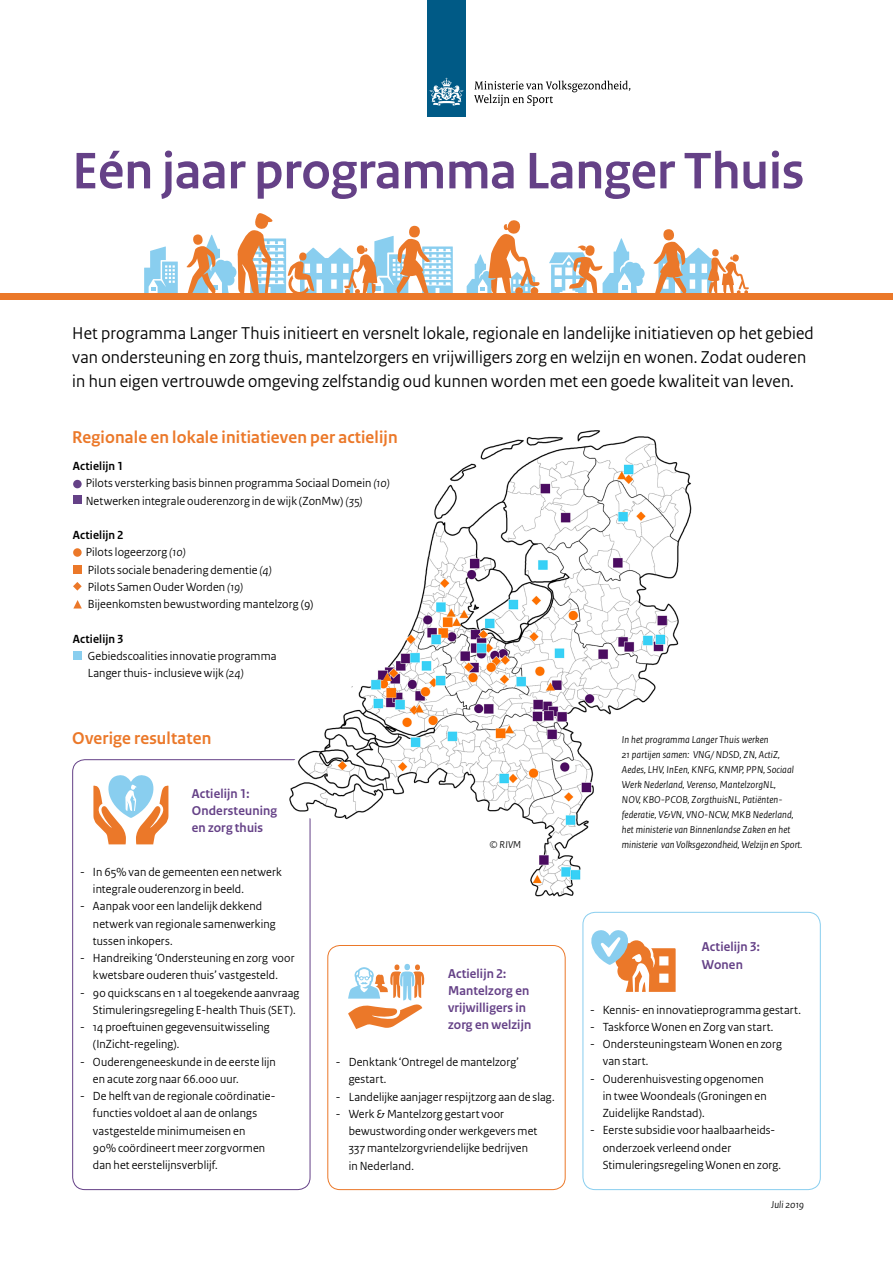
<style>
.page{position:relative;width:893px;height:1263px;background:#fff}
.page>*{position:absolute;margin:0;border:0;box-sizing:border-box;transform-origin:0 0}
.t1{font:700 54px "Rijksoverheid Sans Heading";color:#654187}
.t2{font:18px/24px "Rijksoverheid Sans Heading";letter-spacing:.01em;color:#000}
.t3{font:700 18px "Rijksoverheid Sans Heading";letter-spacing:.01em;color:#eb7829}
.t4{font:700 13.5px/17.2px "Rijksoverheid Sans Heading";letter-spacing:.01em;color:#654187}
.t5{font:12.3px/17.2px "Rijksoverheid Sans Heading";letter-spacing:.01em;color:#000}
.t6{font:700 12.3px "Rijksoverheid Sans Heading";letter-spacing:.01em;color:#000}
.t7{font:italic 10.5px/15px "Rijksoverheid Sans Heading";letter-spacing:.01em;color:#000}
.s1{font-weight:700}
.s2{font-style:italic}
</style>
<div class="page">
<svg style="left:144px;top:246px;width:34px;height:47px"></svg>
<div style="left:0;top:293px;width:893px;height:14px;background:#eb7829"></div>
<div style="left:0;top:300px;width:893px;height:15px;background:#fff"></div>
<svg style="left:467px;top:220px;width:73px;height:73px"></svg>
<svg style="left:549px;top:238px;width:96px;height:55px"></svg>
<div style="left:663px;top:229px;width:11px;height:12px;background:#eb7829;border-radius:50%"></div>
<svg style="left:186px;top:213px;width:267px;height:80px"></svg>
<svg style="left:653px;top:241px;width:96px;height:52px"></svg>
<div style="left:712px;top:249px;width:7px;height:7px;background:#eb7829;border-radius:50%"></div>
<div style="left:427px;top:0;width:39px;height:117px;background:#005a86"></div>
<svg style="left:430px;top:78px;width:33px;height:28px"></svg>
<svg style="left:474px;top:81px;width:156px;height:25px"></svg>
<div style="left:72px;top:759px;width:238px;height:431px;border:1px solid #654187;border-radius:12px"></div>
<div style="left:583px;top:912px;width:238px;height:278px;border:1px solid #89ceef;border-radius:12px"></div>
<div style="left:327px;top:945px;width:239px;height:245px;border:1px solid #eb7829;border-radius:12px"></div>
<svg style="left:348px;top:964px;width:77px;height:65px"></svg>
<svg style="left:93px;top:775px;width:75px;height:69px"></svg>
<svg style="left:591px;top:930px;width:85px;height:62px"></svg>
<img style="left:283px;top:430px;width:409px;height:475px">
<div style="left:73px;top:495px;width:9px;height:9px;background:#654187"></div>
<div style="left:73px;top:480px;width:9px;height:8px;background:#654187;border-radius:50%"></div>
<div style="left:73px;top:548px;width:9px;height:9px;background:#eb7829;border-radius:50%"></div>
<div style="left:73px;top:566px;width:9px;height:8px;background:#eb7829"></div>
<div style="left:73px;top:652px;width:9px;height:8px;background:#89ceef"></div>
<svg style="left:73px;top:600px;width:9px;height:8px"></svg>
<svg style="left:73px;top:582px;width:9px;height:9px"></svg>
<h1 class="t1" style="left:72px;top:140px;width:733px">Eén jaar programma Langer Thuis</h1>
<p class="t2" style="left:72px;top:322px;width:743px">Het programma Langer Thuis initieert en versnelt lokale, regionale en landelijke initiatieven op het gebied van ondersteuning en zorg thuis, mantelzorgers en vrijwilligers zorg en welzijn en wonen. Zodat ouderen in hun eigen vertrouwde omgeving zelfstandig oud kunnen worden met een goede kwaliteit van leven.</p>
<h2 class="t3" style="left:72px;top:427px;width:327px">Regionale en lokale initiatieven per actielijn</h2>
<p class="t5" style="left:86px;top:458px;width:306px;text-indent:-13px"><span class="s1">Actielijn 1<br></span>Pilots versterking basis binnen programma Sociaal Domein <span class="s2">(10)<br></span>Netwerken integrale ouderenzorg in de wijk (ZonMw) <span class="s2">(35)</span></p>
<p class="t5" style="left:86px;top:527px;width:229px;text-indent:-13px"><span class="s1">Actielijn 2<br></span>Pilots logeerzorg <span class="s2">(10)<br></span>Pilots sociale benadering dementie <span class="s2">(4)<br></span>Pilots Samen Ouder Worden <span class="s2">(19)<br></span>Bijeenkomsten bewustwording mantelzorg (9)</p>
<p class="t6" style="left:73px;top:632px;width:52px">Actielijn 3</p>
<p class="t5" style="left:88px;top:647px;width:190px">Gebiedscoalities innovatie programma<br>Langer thuis- inclusieve wijk <span class="s2">(24)</span></p>
<h2 class="t3" style="left:72px;top:728px;width:140px">Overige resultaten</h2>
<p class="t7" style="left:622px;top:733px;width:174px">In het programma Langer Thuis werken<br>21 partijen samen: VNG/ NDSD, ZN, ActiZ, Aedes, LHV, InEen, KNFG, KNMP, PPN, Sociaal Werk Nederland, Verenso, MantelzorgNL, NOV, KBO-PCOB, ZorgthuisNL, Patiënten&shy;federatie, V&amp;VN, VNO-NCW, MKB Nederland, het ministerie van Binnenlandse Zaken en het</p>
<p class="t7" style="left:489px;top:837px;width:33px">© RIVM</p>
<p class="t7" style="left:622px;top:838px;width:182px">ministerie van Volksgezondheid, Welzijn en Sport.</p>
<p class="t4" style="left:192px;top:785px;width:87px">Actielijn 1:<br>Ondersteuning en zorg thuis</p>
<p class="t5" style="left:93px;top:863px;width:190px;text-indent:-13px">- In 65% van de gemeenten een netwerk integrale ouderenzorg in beeld.</p>
<p class="t5" style="left:93px;top:898px;width:184px;text-indent:-13px">- Aanpak voor een landelijk dekkend netwerk van regionale samenwerking tussen inkopers.</p>
<p class="t5" style="left:80px;top:950px;width:216px;text-align:center">- Handreiking ‘Ondersteuning en zorg voor kwetsbare ouderen thuis’ vastgesteld.</p>
<p class="t5" style="left:80px;top:984px;width:221px;text-align:right">- 90 quickscans en 1 al toegekende aanvraag<br>Stimuleringsregeling E-health Thuis (SET).</p>
<p class="t5" style="left:93px;top:1019px;width:178px;text-indent:-13px">- 14 proeftuinen gegevensuitwisseling (InZicht-regeling).</p>
<p class="t5" style="left:93px;top:1053px;width:184px;text-indent:-13px">- Ouderengeneeskunde in de eerste lijn en acute zorg naar 66.000 uur.</p>
<p class="t5" style="left:93px;top:1088px;width:184px;text-indent:-13px">- De helft van de regionale coördinatie&shy;functies voldoet al aan de onlangs vastgestelde minimumeisen en<br>90% coördineert meer zorgvormen dan het eerstelijnsverblijf.</p>
<p class="t4" style="left:702px;top:938px;width:59px">Actielijn 3:<br>Wonen</p>
<p class="t4" style="left:448px;top:965px;width:85px">Actielijn 2:<br>Mantelzorg en vrijwilligers in zorg en welzijn</p>
<p class="t5" style="left:349px;top:1053px;width:172px;text-indent:-13px">- Denktank ‘Ontregel de mantelzorg’ gestart.</p>
<p class="t5" style="left:336px;top:1088px;width:220px">- Landelijke aanjager respijtzorg aan de slag.</p>
<p class="t5" style="left:349px;top:1105px;width:190px;text-indent:-13px">- Werk &amp; Mantelzorg gestart voor bewustwording onder werkgevers met<br>337 mantelzorgvriendelijke bedrijven in Nederland.</p>
<p class="t5" style="left:590px;top:1001px;width:212px">- Kennis- en innovatieprogramma gestart.</p>
<p class="t5" style="left:590px;top:1018px;width:185px">- Taskforce Wonen en Zorg van start.</p>
<p class="t5" style="left:603px;top:1035px;width:181px;text-indent:-13px">- Ondersteuningsteam Wonen en zorg van start.</p>
<p class="t5" style="left:603px;top:1070px;width:165px;text-indent:-13px">- Ouderenhuisvesting opgenomen in twee Woondeals (Groningen en<br>Zuidelijke Randstad).</p>
<p class="t5" style="left:603px;top:1122px;width:180px;text-indent:-13px">- Eerste subsidie voor haalbaarheids&shy;onderzoek verleend onder<br>Stimuleringsregeling Wonen en zorg.</p>
<p class="t7" style="left:771px;top:1197px;width:34px">Juli 2019</p>
</div>
